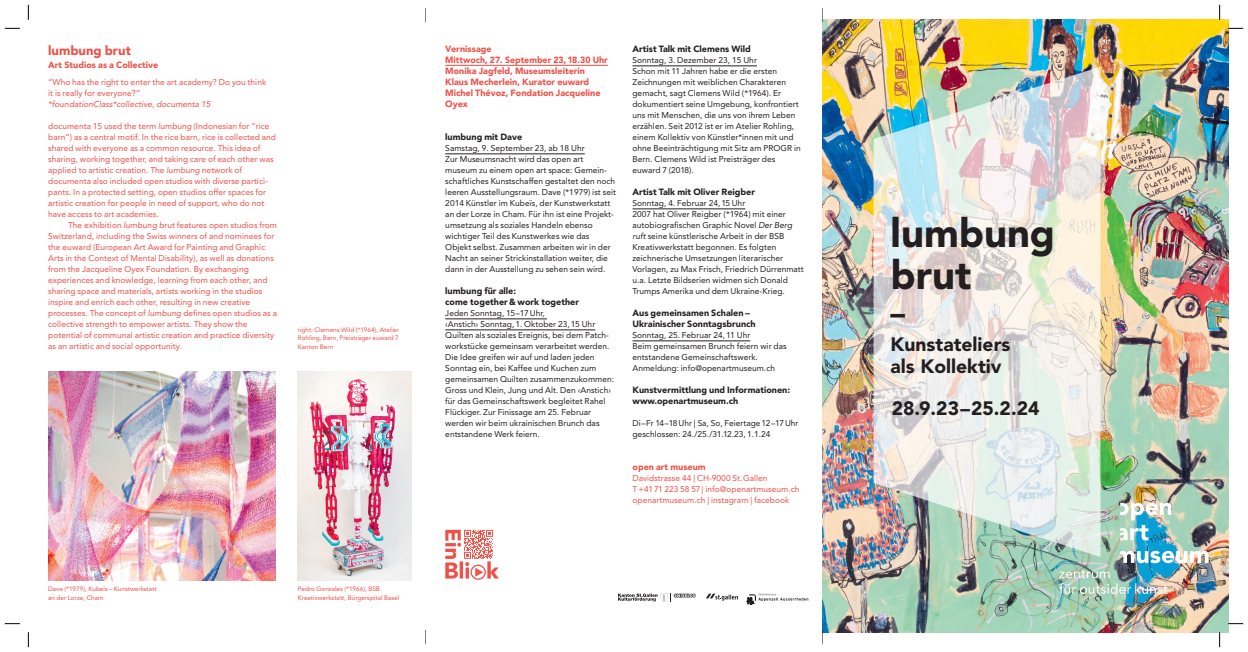
<style>
.page{position:relative;width:1248px;height:652px;background:#fff}
.page>*{position:absolute;margin:0;border:0;box-sizing:border-box;transform-origin:0 0}
.t1{font:900 40px/42.2px "Avenir LT Pro";color:#231f20}
.t2{font:900 29.3px "Avenir LT Pro";color:#231f20}
.t3{font:900 19.2px/21.6px "Avenir LT Pro";color:#231f20}
.t4{font:900 13px "Avenir LT Pro";color:#ef5047}
.t5{font:900 9px/11px "Avenir LT Pro";color:#231f20}
.t6{font:900 9px/11px "Avenir LT Pro";color:#ef5047}
.t7{font:8.4px/11px "Avenir LT Pro";color:#231f20}
.t8{font:8.4px/11px "Avenir LT Pro";color:#ef5047}
.t9{font:italic 8.4px "Avenir LT Pro";color:#ef5047}
.t10{font:6.4px/8.8px "Avenir LT Pro";color:#ef5047}
.s1{font-style:italic}
</style>
<div class="page">
<hr style="left:445px;top:65px;width:163px;height:1px;background:#ef5047">
<hr style="left:445px;top:154px;width:139px;height:1px;background:#231f20">
<hr style="left:445px;top:319px;width:102px;height:1px;background:#231f20">
<hr style="left:445px;top:330px;width:150px;height:1px;background:#231f20">
<hr style="left:632px;top:66px;width:125px;height:1px;background:#231f20">
<hr style="left:632px;top:209px;width:113px;height:1px;background:#231f20">
<hr style="left:632px;top:341px;width:118px;height:1px;background:#231f20">
<svg style="left:618px;top:594px;width:77px;height:8px"></svg>
<svg style="left:746px;top:593px;width:62px;height:12px"></svg>
<svg style="left:706px;top:594px;width:31px;height:7px"></svg>
<div style="left:470px;top:565px;width:15px;height:15px;border:1px solid #ef5047;border-radius:50%"></div>
<svg style="left:445px;top:530px;width:54px;height:49px"></svg>
<img style="left:822px;top:20px;width:405px;height:612px">
<img style="left:873px;top:67px;width:227px;height:490px">
<img style="left:1058px;top:570px;width:109px;height:24px">
<svg style="left:1120px;top:503px;width:51px;height:37px"></svg>
<svg style="left:1120px;top:551px;width:88px;height:12px"></svg>
<img style="left:298px;top:371px;width:113px;height:209px">
<img style="left:48px;top:371px;width:227px;height:209px">
<svg style="left:425px;top:8px;width:1px;height:14px"></svg>
<svg style="left:425px;top:630px;width:1px;height:14px"></svg>
<svg style="left:822px;top:8px;width:1px;height:14px"></svg>
<svg style="left:822px;top:630px;width:1px;height:14px"></svg>
<svg style="left:5px;top:28px;width:15px;height:1px"></svg>
<svg style="left:1227px;top:28px;width:15px;height:1px"></svg>
<svg style="left:5px;top:623px;width:15px;height:1px"></svg>
<svg style="left:1227px;top:623px;width:15px;height:1px"></svg>
<svg style="left:28px;top:5px;width:1px;height:15px"></svg>
<svg style="left:28px;top:632px;width:1px;height:15px"></svg>
<svg style="left:1218px;top:5px;width:2px;height:15px"></svg>
<svg style="left:1218px;top:632px;width:2px;height:15px"></svg>
<h3 class="t4" style="left:48px;top:43px;width:84px">lumbung brut</h3>
<p class="t6" style="left:48px;top:60px;width:112px">Art Studios as a Collective</p>
<p class="t8" style="left:48px;top:77px;width:219px">“Who has the right to enter the art academy? Do you think it is really for everyone?”</p>
<p class="t9" style="left:48px;top:99px;width:164px">*foundationClass*collective, documenta 15</p>
<p class="t8" style="left:48px;top:121px;width:229px">documenta 15 used the term <span class="s1">lumbung</span> (Indonesian for “rice barn”) as a central motif. In the rice barn, rice is collected and shared with everyone as a common resource. This idea of sharing, working together, and taking care of each other was applied to artistic creation. The <span class="s1">lumbung</span> network of documenta also included open studios with diverse partici&shy;pants. In a protected setting, open studios offer spaces for artistic creation for people in need of support, who do not have access to art academies.</p>
<p class="t8" style="left:48px;top:220px;width:230px;text-indent:20px">The exhibition <span class="s1">lumbung brut</span> features open studios from Switzerland, including the Swiss winners of and nominees for the euward (European Art Award for Painting and Graphic Arts in the Context of Mental Disability), as well as donations from the Jacqueline Oyex Foundation. By exchanging experiences and knowledge, learning from each other, and sharing space and materials, artists working in the studios inspire and enrich each other, resulting in new creative processes. The concept of <span class="s1">lumbung</span> defines open studios as a collective strength to empower artists. They show the potential of communal artistic creation and practice diversity as an artistic and social opportunity.</p>
<p class="t10" style="left:298px;top:325px;width:103px;text-align:justify">right: Clemens Wild (*1964), Atelier Rohling, Bern, Preisträger euward 7<br>Kanton Bern</p>
<p class="t10" style="left:48px;top:584px;width:110px">Dave (*1979), Kubeïs – Kunstwerkstatt an der Lorze, Cham</p>
<p class="t10" style="left:298px;top:584px;width:103px">Pedro Gonzales (*1966), BSB<br>Kreativwerkstatt, Bürgerspital Basel</p>
<p class="t6" style="left:445px;top:44px;width:164px">Vernissage<br>Mittwoch, 27. September 23,18.30 Uhr<br>Monika Jagfeld, Museumsleiterin<br>Klaus Mecherlein, Kurator euward<br>Michel Thévoz, Fondation Jacqueline<br>Oyex</p>
<p class="t5" style="left:445px;top:132px;width:78px">lumbung mit Dave</p>
<p class="t7" style="left:445px;top:143px;width:172px">Samstag, 9. September 23, ab 18 Uhr<br>Zur Museumsnacht wird das open art museum zu einem open art space: Gemein&shy;schaftliches Kunstschaffen gestaltet den noch leeren Ausstellungsraum. Dave (*1979) ist seit 2014 Künstler im Kubeïs, der Kunstwerkstatt an der Lorze in Cham. Für ihn ist eine Projekt&shy;umsetzung als soziales Handeln ebenso wichtiger Teil des Kunstwerkes wie das Objekt selbst. Zusammen arbeiten wir in der Nacht an seiner Strickinstallation weiter, die dann in der Ausstellung zu sehen sein wird.</p>
<p class="t5" style="left:445px;top:286px;width:135px">lumbung für alle:<br>come together &amp; work together</p>
<p class="t7" style="left:445px;top:308px;width:170px">Jeden Sonntag, 15–17 Uhr,<br>‹Anstich› Sonntag, 1. Oktober 23, 15 Uhr Quilten als soziales Ereignis, bei dem Patch&shy;workstücke gemeinsam verarbeitet werden.<br>Die Idee greifen wir auf und laden jeden Sonntag ein, bei Kaffee und Kuchen zum gemeinsamen Quilten zusammenzukommen:<br>Gross und Klein, Jung und Alt. Den ‹Anstich› für das Gemeinschaftswerk begleitet Rahel Flückiger. Zur Finissage am 25. Februar werden wir beim ukrainischen Brunch das entstandene Werk feiern.</p>
<p class="t5" style="left:632px;top:44px;width:120px">Artist Talk mit Clemens Wild</p>
<p class="t7" style="left:632px;top:55px;width:170px">Sonntag, 3. Dezember 23, 15 Uhr<br>Schon mit 11 Jahren habe er die ersten Zeichnungen mit weiblichen Charakteren gemacht, sagt Clemens Wild (*1964). Er dokumentiert seine Umgebung, konfrontiert uns mit Menschen, die uns von ihrem Leben erzählen. Seit 2012 ist er im Atelier Rohling, einem Kollektiv von Künstler*innen mit und ohne Beeinträchtigung mit Sitz am PROGR in Bern. Clemens Wild ist Preisträger des euward 7 (2018).</p>
<p class="t5" style="left:632px;top:187px;width:124px">Artist Talk mit Oliver Reigber</p>
<p class="t7" style="left:632px;top:198px;width:173px">Sonntag, 4. Februar 24, 15 Uhr<br>2007 hat Oliver Reigber (*1964) mit einer autobiografischen Graphic Novel <span class="s1">Der Berg ruft</span> seine künstlerische Arbeit in der BSB Kreativwerkstatt begonnen. Es folgten zeichnerische Umsetzungen literarischer Vorlagen, zu Max Frisch, Friedrich Dürrenmatt u.a. Letzte Bildserien widmen sich Donald Trumps Amerika und dem Ukraine-Krieg.</p>
<p class="t5" style="left:632px;top:308px;width:125px">Aus gemeinsamen Schalen –<br>Ukrainischer Sonntagsbrunch</p>
<p class="t7" style="left:632px;top:330px;width:156px">Sonntag, 25. Februar 24, 11 Uhr<br>Beim gemeinsamen Brunch feiern wir das entstandene Gemeinschaftswerk.<br>Anmeldung: info@openartmuseum.ch</p>
<p class="t5" style="left:632px;top:385px;width:159px">Kunstvermittlung und Informationen: www.openartmuseum.ch</p>
<p class="t7" style="left:632px;top:418px;width:167px">Di–Fr 14–18 Uhr | Sa, So, Feiertage 12–17 Uhr geschlossen: 24./25./31.12.23, 1.1.24</p>
<p class="t6" style="left:632px;top:462px;width:75px">open art museum</p>
<p class="t8" style="left:632px;top:473px;width:168px">Davidstrasse 44 | CH-9000 St.Gallen<br>T +41 71 223 58 57 | info@openartmuseum.ch openartmuseum.ch | instagram | facebook</p>
<h1 class="t1" style="left:890px;top:212px;width:166px">lumbung brut</h1>
<h2 class="t2" style="left:890px;top:295px;width:16px">–</h2>
<h3 class="t3" style="left:890px;top:334px;width:121px">Kunstateliers als Kollektiv</h3>
<h3 class="t3" style="left:891px;top:398px;width:149px">28.9.23–25.2.24</h3>
</div>
